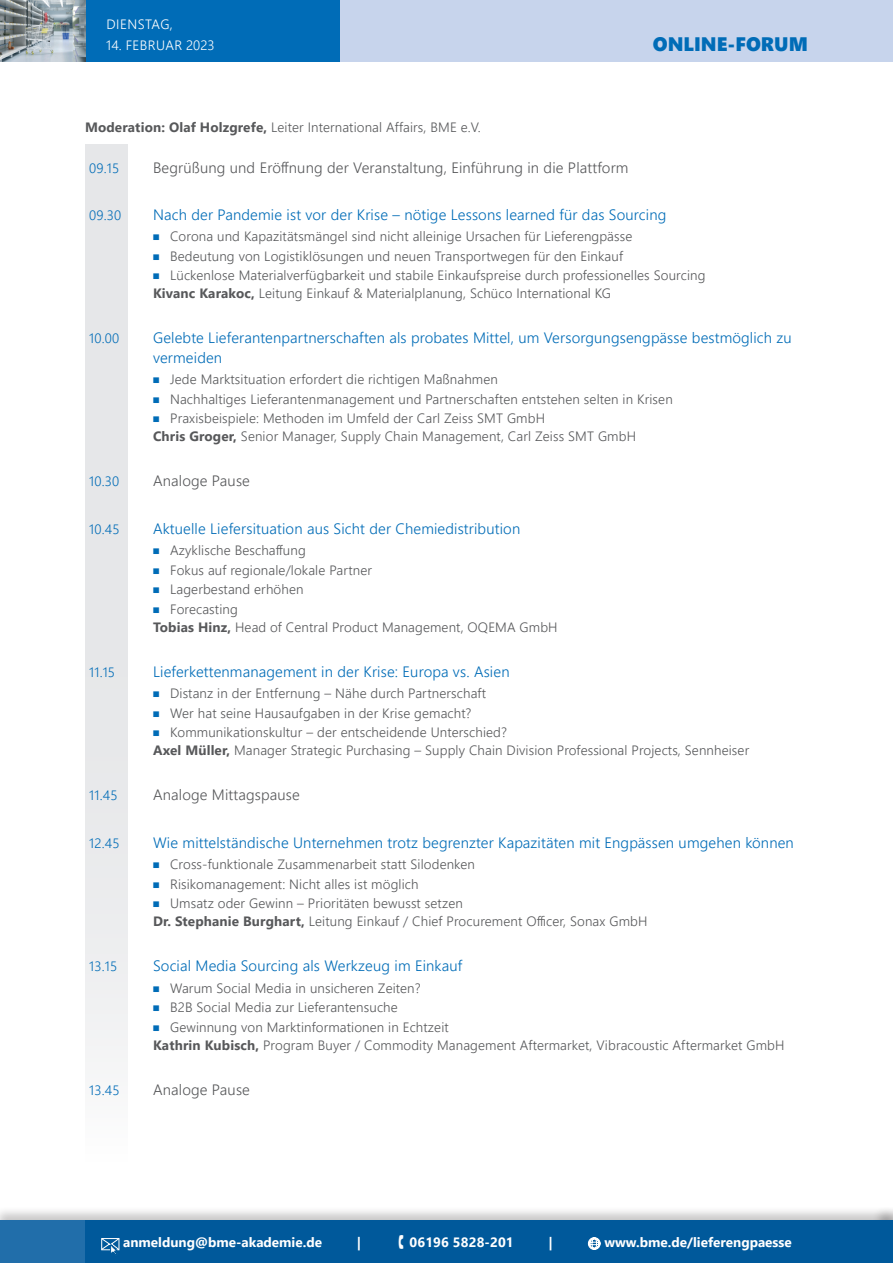
<style>
.page{position:relative;width:893px;height:1263px;background:#fff}
.page>*{position:absolute;margin:0;border:0;box-sizing:border-box;transform-origin:0 0}
.t1{font:19.5px "Segoe UI Black";color:#006cb7}
.t2{font:300 15px/19.5px "Segoe UI";letter-spacing:.01em;color:#006cb7}
.t3{font:300 15px "Segoe UI";letter-spacing:.01em;color:#57585a}
.t4{font:300 13.5px/19.5px "Segoe UI";letter-spacing:.01em;color:#57585a}
.t5{font:700 13.5px "Segoe UI";color:#fff}
.t6{font:300 13.5px "Segoe UI";letter-spacing:.01em;color:#006cb7}
.t7{font:300 13.5px "Segoe UI";letter-spacing:.035em;color:#fff}
.s1{font-weight:700}
.s2{font-family:"Universal Std Newswith Comm Pi";font-weight:400;font-size:11.25px;color:#006cb7}
</style>
<div class="page">
<div style="left:85px;top:0;width:255px;height:62px;background:#006cb7"></div>
<div style="left:85px;top:145px;width:43px;height:1020px;background:#e6e7e9"></div>
<div style="left:0;top:1206px;width:893px;height:57px;background:#231f20;opacity:.25"></div>
<div style="left:0;top:1220px;width:893px;height:43px;background:#216eaa"></div>
<div style="left:85px;top:1220px;width:808px;height:43px;background:#00599b"></div>
<div style="left:340px;top:0;width:553px;height:62px;background:#c7d4ec"></div>
<svg style="left:101px;top:1238px;width:18px;height:16px"></svg>
<div style="left:588px;top:1237px;width:13px;height:13px;border:1px solid #fff;border-radius:50%"></div>
<svg style="left:588px;top:1237px;width:12px;height:13px"></svg>
<img style="left:0;top:0;width:85px;height:62px">
<p class="t7" style="left:107px;top:11px;width:68px">DIENSTAG,</p>
<p class="t7" style="left:106px;top:32px;width:110px">14. FEBRUAR 2023</p>
<p class="t4" style="left:85px;top:116px;width:397px"><span class="s1">Moderation: Olaf Holzgrefe,</span> Leiter International Affairs, BME e.V.</p>
<h1 class="t1" style="left:653px;top:30px;width:157px">ONLINE-FORUM</h1>
<p class="t6" style="left:89px;top:155px;width:31px">09.15</p>
<p class="t3" style="left:153px;top:153px;width:477px">Begrüßung und Eröffnung der Veranstaltung, Einführung in die Plattform</p>
<p class="t6" style="left:89px;top:202px;width:33px">09.30</p>
<p class="t2" style="left:153px;top:203px;width:515px">Nach der Pandemie ist vor der Krise – nötige Lessons learned für das Sourcing</p>
<p class="t4" style="left:153px;top:225px;width:554px"><span class="s2">◾</span> Corona und Kapazitätsmängel sind nicht alleinige Ursachen für Lieferengpässe<br><span class="s2">◾</span> Bedeutung von Logistiklösungen und neuen Transportwegen für den Einkauf<br><span class="s2">◾</span> Lückenlose Materialverfügbarkeit und stabile Einkaufspreise durch professionelles Sourcing</p>
<p class="t4" style="left:153px;top:282px;width:460px"><span class="s1">Kivanc Karakoc,</span> Leitung Einkauf &amp; Materialplanung, Schüco International KG</p>
<p class="t6" style="left:89px;top:326px;width:31px">10.00</p>
<p class="t2" style="left:153px;top:327px;width:640px">Gelebte Lieferantenpartnerschaften als probates Mittel, um Versorgungsengpässe bestmöglich zu vermeiden</p>
<p class="t4" style="left:153px;top:369px;width:521px"><span class="s2">◾</span> Jede Marktsituation erfordert die richtigen Maßnahmen<br><span class="s2">◾</span> Nachhaltiges Lieferantenmanagement und Partnerschaften entstehen selten in Krisen <span class="s2">◾</span> Praxisbeispiele: Methoden im Umfeld der Carl Zeiss SMT GmbH</p>
<p class="t4" style="left:153px;top:426px;width:484px"><span class="s1">Chris Groger,</span> Senior Manager, Supply Chain Management, Carl Zeiss SMT GmbH</p>
<p class="t6" style="left:89px;top:469px;width:31px">10.30</p>
<p class="t3" style="left:153px;top:467px;width:98px">Analoge Pause</p>
<p class="t6" style="left:89px;top:516px;width:32px">10.45</p>
<p class="t2" style="left:153px;top:517px;width:369px">Aktuelle Liefersituation aus Sicht der Chemiedistribution</p>
<p class="t4" style="left:153px;top:539px;width:221px"><span class="s2">◾</span> Azyklische Beschaffung<br><span class="s2">◾</span> Fokus auf regionale/lokale Partner <span class="s2">◾</span> Lagerbestand erhöhen<br><span class="s2">◾</span> Forecasting</p>
<p class="t4" style="left:153px;top:616px;width:406px"><span class="s1">Tobias Hinz,</span> Head of Central Product Management, OQEMA GmbH</p>
<p class="t6" style="left:89px;top:659px;width:27px">11.15</p>
<p class="t2" style="left:153px;top:660px;width:358px">Lieferkettenmanagement in der Krise: Europa vs. Asien</p>
<p class="t4" style="left:153px;top:682px;width:355px"><span class="s2">◾</span> Distanz in der Entfernung – Nähe durch Partnerschaft<br><span class="s2">◾</span> Wer hat seine Hausaufgaben in der Krise gemacht?<br><span class="s2">◾</span> Kommunikationskultur – der entscheidende Unterschied?</p>
<p class="t4" style="left:153px;top:739px;width:598px"><span class="s1">Axel Müller,</span> Manager Strategic Purchasing – Supply Chain Division Professional Projects, Sennheiser</p>
<p class="t6" style="left:89px;top:783px;width:30px">11.45</p>
<p class="t3" style="left:153px;top:781px;width:148px">Analoge Mittagspause</p>
<p class="t6" style="left:89px;top:830px;width:32px">12.45</p>
<p class="t2" style="left:153px;top:831px;width:642px">Wie mittelständische Unternehmen trotz begrenzter Kapazitäten mit Engpässen umgehen können</p>
<p class="t4" style="left:153px;top:853px;width:323px"><span class="s2">◾</span> Cross-funktionale Zusammenarbeit statt Silodenken <span class="s2">◾</span> Risikomanagement: Nicht alles ist möglich<br><span class="s2">◾</span> Umsatz oder Gewinn – Prioritäten bewusst setzen</p>
<p class="t4" style="left:153px;top:910px;width:496px"><span class="s1">Dr. Stephanie Burghart,</span> Leitung Einkauf / Chief Procurement Officer, Sonax GmbH</p>
<p class="t6" style="left:89px;top:954px;width:29px">13.15</p>
<p class="t2" style="left:153px;top:955px;width:311px">Social Media Sourcing als Werkzeug im Einkauf</p>
<p class="t4" style="left:153px;top:977px;width:297px"><span class="s2">◾</span> Warum Social Media in unsicheren Zeiten?<br><span class="s2">◾</span> B2B Social Media zur Lieferantensuche<br><span class="s2">◾</span> Gewinnung von Marktinformationen in Echtzeit</p>
<p class="t4" style="left:153px;top:1034px;width:633px"><span class="s1">Kathrin Kubisch,</span> Program Buyer / Commodity Management Aftermarket, Vibracoustic Aftermarket GmbH</p>
<p class="t6" style="left:89px;top:1077px;width:32px">13.45</p>
<p class="t3" style="left:153px;top:1075px;width:98px">Analoge Pause</p>
<p class="t5" style="left:123px;top:1229px;width:200px">anmeldung@bme-akademie.de</p>
<p class="t5" style="left:357px;top:1229px;width:6px">|</p>
<p class="t5" style="left:410px;top:1229px;width:106px">06196 5828-201</p>
<p class="t5" style="left:549px;top:1229px;width:6px">|</p>
<p class="t5" style="left:604px;top:1229px;width:189px">www.bme.de/lieferengpaesse</p>
</div>
